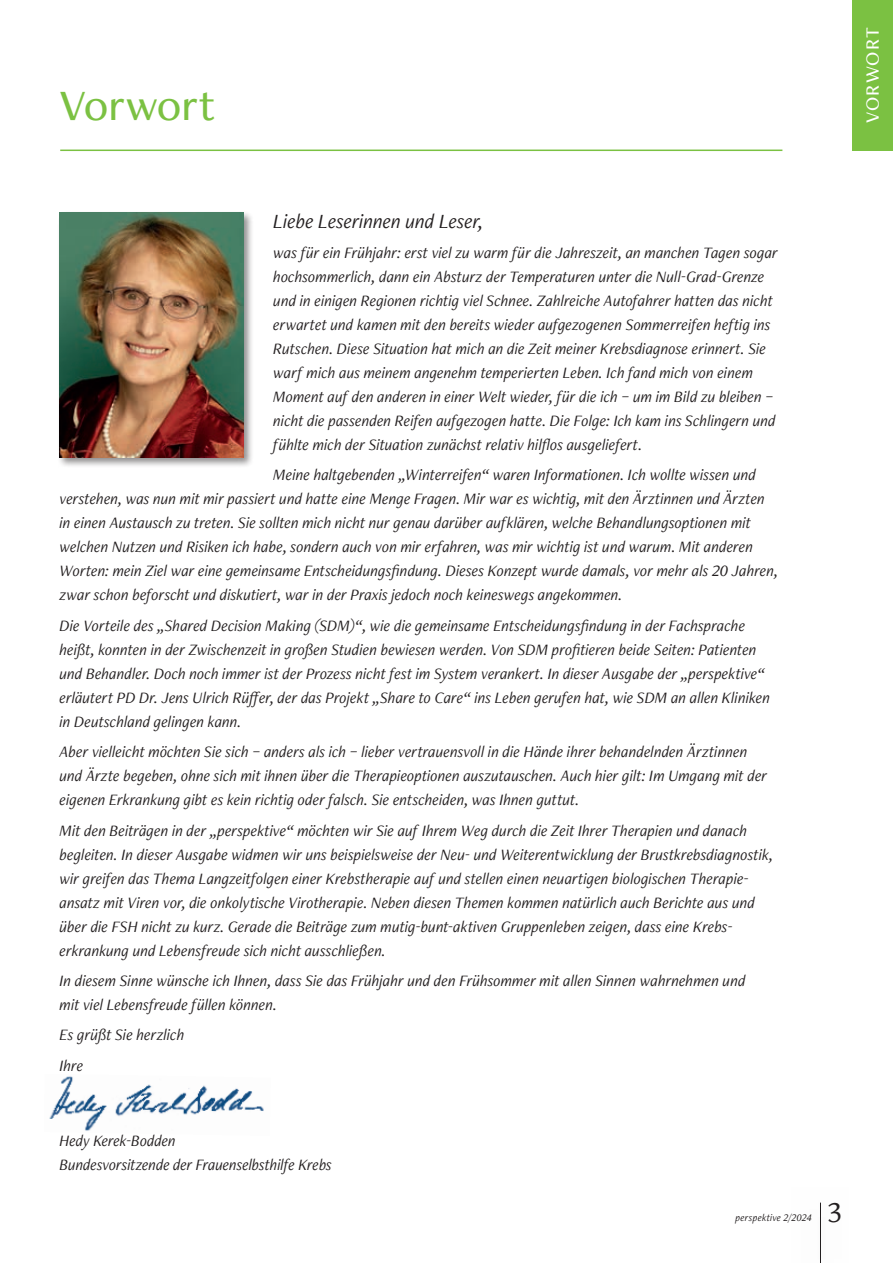
<style>
.page{position:relative;width:893px;height:1263px;background:#fff}
.page>*{position:absolute;margin:0;border:0;box-sizing:border-box;transform-origin:0 0}
.t1{font:500 45px "Freight Neo Pro";letter-spacing:-.01em;color:#7bc142}
.t2{font:30px "Freight Neo Pro";color:#231f20}
.t3{font:italic 21px "Freight Neo Pro";letter-spacing:-.01em;color:#231f20}
.t4{font:500 19.5px "Freight Neo Pro";letter-spacing:.06em;color:#fff}
.t5{font:italic 16.5px/24px "Freight Neo Pro";letter-spacing:-.005em;color:#231f20}
.t6{font:italic 10.5px "Freight Neo Pro";letter-spacing:.01em;color:#231f20}
</style>
<div class="page">
<img style="left:49px;top:1076px;width:215px;height:55px">
<hr style="left:60px;top:150px;width:722px;height:1px;background:#7bc142">
<div style="left:57px;top:210px;width:197px;height:257px;background:#231f20;opacity:.5"></div>
<img style="left:60px;top:213px;width:184px;height:244px">
<div style="left:853px;top:0;width:40px;height:151px;background:#7bc142"></div>
<hr style="left:820px;top:1202px;width:1px;height:61px;background:#231f20">
<h1 class="t1" style="left:60px;top:74px;width:157px">Vorwort</h1>
<p class="t4" style="left:859px;top:123px;width:98px;rotate:-90deg">VORWORT</p>
<p class="t3" style="left:273px;top:206px;width:212px">Liebe Leserinnen und Leser,</p>
<p class="t5" style="left:273px;top:240px;width:506px">was für ein Frühjahr: erst viel zu warm für die Jahreszeit, an manchen Tagen sogar hochsommerlich, dann ein Absturz der Temperaturen unter die Null-Grad-Grenze und in einigen Regionen richtig viel Schnee. Zahlreiche Autofahrer hatten das nicht erwartet und kamen mit den bereits wieder aufgezogenen Sommerreifen heftig ins Rutschen. Diese Situation hat mich an die Zeit meiner Krebsdiagnose erinnert. Sie warf mich aus meinem angenehm temperierten Leben. Ich fand mich von einem Moment auf den anderen in einer Welt wieder, für die ich – um im Bild zu bleiben – nicht die passenden Reifen aufgezogen hatte. Die Folge: Ich kam ins Schlingern und fühlte mich der Situation zunächst relativ hilflos ausgeliefert.</p>
<p class="t5" style="left:60px;top:462px;width:720px;text-indent:214px">Meine haltgebenden „Winterreifen“ waren Informationen. Ich wollte wissen und verstehen, was nun mit mir passiert und hatte eine Menge Fragen. Mir war es wichtig, mit den Ärztinnen und Ärzten in einen Austausch zu treten. Sie sollten mich nicht nur genau darüber aufklären, welche Behandlungsoptionen mit welchen Nutzen und Risiken ich habe, sondern auch von mir erfahren, was mir wichtig ist und warum. Mit anderen Worten: mein Ziel war eine gemeinsame Entscheidungsfindung. Dieses Konzept wurde damals, vor mehr als 20 Jahren, zwar schon beforscht und diskutiert, war in der Praxis jedoch noch keineswegs angekommen.</p>
<p class="t5" style="left:60px;top:613px;width:712px">Die Vorteile des „Shared Decision Making (SDM)“, wie die gemeinsame Entscheidungsfindung in der Fachsprache heißt, konnten in der Zwischenzeit in großen Studien bewiesen werden. Von SDM profitieren beide Seiten: Patienten und Behandler. Doch noch immer ist der Prozess nicht fest im System verankert. In dieser Ausgabe der „perspektive“ erläutert PD Dr. Jens Ulrich Rüffer, der das Projekt „Share to Care“ ins Leben gerufen hat, wie SDM an allen Kliniken in Deutschland gelingen kann.</p>
<p class="t5" style="left:60px;top:739px;width:709px">Aber vielleicht möchten Sie sich – anders als ich – lieber vertrauensvoll in die Hände ihrer behandelnden Ärztinnen und Ärzte begeben, ohne sich mit ihnen über die Therapieoptionen auszutauschen. Auch hier gilt: Im Umgang mit der eigenen Erkrankung gibt es kein richtig oder falsch. Sie entscheiden, was Ihnen guttut.</p>
<p class="t5" style="left:60px;top:818px;width:715px">Mit den Beiträgen in der „perspektive“ möchten wir Sie auf Ihrem Weg durch die Zeit Ihrer Therapien und danach begleiten. In dieser Ausgabe widmen wir uns beispielsweise der Neu- und Weiterentwicklung der Brustkrebsdiagnostik, wir greifen das Thema Langzeitfolgen einer Krebstherapie auf und stellen einen neuartigen biologischen Therapie&shy;ansatz mit Viren vor, die onkolytische Virotherapie. Neben diesen Themen kommen natürlich auch Berichte aus und über die FSH nicht zu kurz. Gerade die Beiträge zum mutig-bunt-aktiven Gruppenleben zeigen, dass eine Krebs&shy;erkrankung und Lebensfreude sich nicht ausschließen.</p>
<p class="t5" style="left:60px;top:968px;width:688px">In diesem Sinne wünsche ich Ihnen, dass Sie das Frühjahr und den Frühsommer mit allen Sinnen wahrnehmen und mit viel Lebensfreude füllen können.</p>
<p class="t5" style="left:60px;top:1019px;width:126px;line-height:30.5px">Es grüßt Sie herzlich<br>Ihre</p>
<p class="t5" style="left:60px;top:1128px;width:274px">Hedy Kerek-Bodden<br>Bundesvorsitzende der Frauenselbsthilfe Krebs</p>
<p class="t6" style="left:736px;top:1210px;width:78px">perspektive 2/2024</p>
<h2 class="t2" style="left:827px;top:1191px;width:16px">3</h2>
</div>
